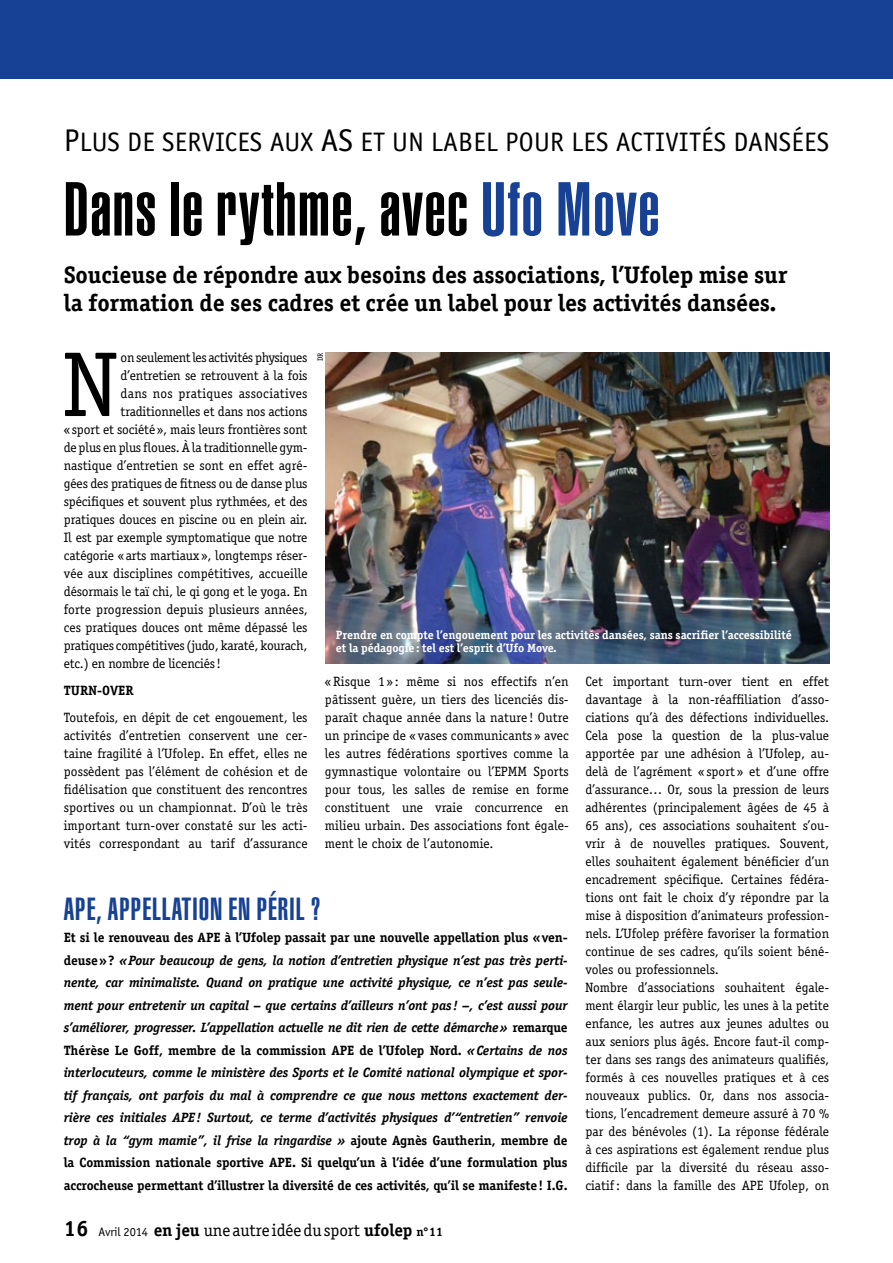
<style>
.page{position:relative;width:893px;height:1263px;background:#fff}
.page>*{position:absolute;margin:0;border:0;box-sizing:border-box;transform-origin:0 0}
.t1{font:92.4px "Officina Serif";color:#000}
.t2{font:900 extra-condensed 75px "Helvetica";letter-spacing:.02em;color:#000}
.t3{font:900 extra-condensed 31.5px "Helvetica";letter-spacing:.03em;color:#164194}
.t4{font:26.85px "Officina Sans Book SC850";letter-spacing:.01em;color:#000}
.t5{font:700 24px/28.5px "Officina Serif";letter-spacing:-.005em;color:#000}
.t6{font:17.25px "Officina Serif";letter-spacing:-.005em;color:#000}
.t7{font:13.5px/18px "Officina Serif";color:#000;text-align:justify}
.t8{font:italic 700 13.5px/22.5px "Officina Serif";letter-spacing:-.01em;color:#000;text-align:justify}
.t9{font:13.5px "Officina Serif";letter-spacing:-.025em;color:#000}
.t10{font:13.5px "Officina Serif";letter-spacing:.02em;color:#000}
.t11{font:700 13.5px "Officina Serif";color:#000}
.t12{font:700 12px/13.5px "Officina Serif";letter-spacing:-.005em;color:#fff}
.t13{font:7.5px "Officina Serif";color:#000}
.s1{font-size:31.5px}
.s2{color:#164194}
.s3{font-style:normal}
.s4{font-family:"Officina Serif Bold SC850";font-weight:400;font-style:normal}
.s5{font-weight:700;font-size:22.2px}
.s6{font-family:"Officina Sans";font-size:12.3px}
.s7{font-weight:700}
.s8{font-weight:700;font-size:12.3px}
</style>
<div class="page">
<div style="left:0;top:0;width:893px;height:79px;background:#164194"></div>
<img style="left:325px;top:353px;width:504px;height:310px">
<h3 class="t4" style="left:64px;top:126px;width:767px"><span class="s1">P</span>LUS DE SERVICES AUX <span class="s1">AS</span> ET UN LABEL POUR LES ACTIVITÉS DANSÉES</h3>
<h2 class="t2" style="left:64px;top:166px;width:597px">Dans le rythme, avec <span class="s2">Ufo Move</span></h2>
<h3 class="t5" style="left:64px;top:260px;width:725px">Soucieuse de répondre aux besoins des associations, l’Ufolep mise sur la formation de ses cadres et crée un label pour les activités dansées.</h3>
<p class="t13" style="left:316px;top:361px;width:10px;rotate:-90deg">DR</p>
<h1 class="t1" style="left:64px;top:331px;width:54px">N</h1>
<p class="t9" style="left:121px;top:350px;width:188px">on seulement les activités physiques</p>
<p class="t7" style="left:121px;top:366px;width:188px">d’entretien se retrouvent à la fois</p>
<p class="t10" style="left:121px;top:386px;width:188px">dans nos pratiques associatives</p>
<p class="t7" style="left:121px;top:402px;width:188px">traditionnelles et dans nos actions</p>
<p class="t7" style="left:64px;top:420px;width:245px">«sport et société», mais leurs frontières sont</p>
<p class="t7" style="left:64px;top:438px;width:245px">de plus en plus floues. À la traditionnelle gym-</p>
<p class="t7" style="left:64px;top:456px;width:245px">nastique d’entretien se sont en effet agré-</p>
<p class="t7" style="left:64px;top:474px;width:245px">gées des pratiques de fitness ou de danse plus</p>
<p class="t7" style="left:64px;top:492px;width:245px">spécifiques et souvent plus rythmées, et des</p>
<p class="t7" style="left:64px;top:510px;width:245px">pratiques douces en piscine ou en plein air.</p>
<p class="t7" style="left:64px;top:528px;width:245px">Il est par exemple symptomatique que notre</p>
<p class="t7" style="left:64px;top:546px;width:245px">catégorie «arts martiaux», longtemps réser-</p>
<p class="t7" style="left:64px;top:564px;width:245px">vée aux disciplines compétitives, accueille</p>
<p class="t7" style="left:64px;top:582px;width:245px">désormais le taï chi, le qi gong et le yoga. En</p>
<p class="t7" style="left:64px;top:600px;width:245px">forte progression depuis plusieurs années,</p>
<p class="t7" style="left:64px;top:618px;width:245px">ces pratiques douces ont même dépassé les</p>
<p class="t7" style="left:64px;top:636px;width:245px">pratiques compétitives (judo, karaté, kourach,</p>
<p class="t7" style="left:64px;top:654px;width:159px">etc.) en nombre de licenciés!</p>
<p class="t11" style="left:64px;top:682px;width:72px">Turn-over</p>
<p class="t7" style="left:64px;top:708px;width:245px">Toutefois, en dépit de cet engouement, les activités d’entretien conservent une cer&shy;taine fragilité à l’Ufolep. En effet, elles ne possèdent pas l’élément de cohésion et de fidélisation que constituent des rencontres sportives ou un championnat. D’où le très important turn-over constaté sur les acti&shy;vités correspondant au tarif d’assurance</p>
<p class="t12" style="left:336px;top:628px;width:457px">Prendre en compte l’engouement pour les activités dansées, sans sacrifier l’accessibilité et la pédagogie: tel est l’esprit d’Ufo Move.</p>
<p class="t7" style="left:325px;top:672px;width:245px">«Risque 1 » : même si nos effectifs n’en pâtissent guère, un tiers des licenciés dis&shy;paraît chaque année dans la nature ! Outre un principe de « vases communicants » avec les autres fédérations sportives comme la gymnastique volontaire ou l’EPMM Sports pour tous, les salles de remise en forme constituent une vraie concurrence en milieu urbain. Des associations font égale&shy;ment le choix de l’autonomie.</p>
<p class="t7" style="left:585px;top:672px;width:245px;text-align:left">Cet important turn-over tient en effet davantage à la non-réaffiliation d’asso&shy;ciations qu’à des défections individuelles.<br>Cela pose la question de la plus-value apportée par une adhésion à l’Ufolep, au&shy;delà de l’agrément « sport » et d’une offre d’assurance… Or, sous la pression de leurs adhérentes (principalement âgées de 45 à 65 ans), ces associations souhaitent s’ou&shy;vrir à de nouvelles pratiques. Souvent, elles souhaitent également bénéficier d’un encadrement spécifique. Certaines fédéra&shy;tions ont fait le choix d’y répondre par la mise à disposition d’animateurs profession&shy;nels. L’Ufolep préfère favoriser la formation continue de ses cadres, qu’ils soient béné&shy;voles ou professionnels.<br>Nombre d’associations souhaitent égale&shy;ment élargir leur public, les unes à la petite enfance, les autres aux jeunes adultes ou aux seniors plus âgés. Encore faut-il comp&shy;ter dans ses rangs des animateurs qualifiés, formés à ces nouvelles pratiques et à ces nouveaux publics. Or, dans nos associa&shy;tions, l’encadrement demeure assuré à 70 % par des bénévoles (1). La réponse fédérale à ces aspirations est également rendue plus difficile par la diversité du réseau asso&shy;ciatif: dans la famille des APE Ufolep, on</p>
<h3 class="t3" style="left:64px;top:890px;width:119px">APE, appellation</h3>
<h3 class="t3" style="left:228px;top:890px;width:94px">en péril?</h3>
<p class="t8" style="left:64px;top:926px;width:505px"><span class="s3">Et si le renouveau des APE à l’Ufolep passait par une nouvelle appellation plus «ven&shy;deuse»?</span> «Pour beaucoup de gens, la notion d’entretien physique n’est pas très perti&shy;nente, car minimaliste. Quand on pratique une activité physique, ce n’est pas seule&shy;ment pour entretenir un capital – que certains d’ailleurs n’ont pas ! –, c’est aussi pour s’améliorer, progresser. L’appellation actuelle ne dit rien de cette démarche» <span class="s3">remarque Thérèse Le Goff, membre de la commission APE de l’Ufolep Nord.</span> «Certains de nos interlocuteurs, comme le ministère des Sports et le Comité national olympique et spor&shy;tif français, ont parfois du mal à comprendre ce que nous mettons exactement der&shy;rière ces initiales APE! Surtout, ce terme d’activités physiques d’“entretien” renvoie trop à la “gym mamie”, il frise la ringardise » <span class="s3">ajoute Agnès Gautherin, membre de la Commission nationale sportive APE. Si quelqu’un à l’idée d’une formulation plus accrocheuse permettant d’illustrer la diversité de ces activités, qu’il se manifeste!</span> <span class="s4">I.G.</span></p>
<p class="t6" style="left:64px;top:1220px;width:381px"><span class="s5">16</span> <span class="s6">Avril 2014</span> <span class="s7">en jeu</span> une autre idée du sport <span class="s7">ufolep</span> <span class="s8">n°11</span></p>
</div>
